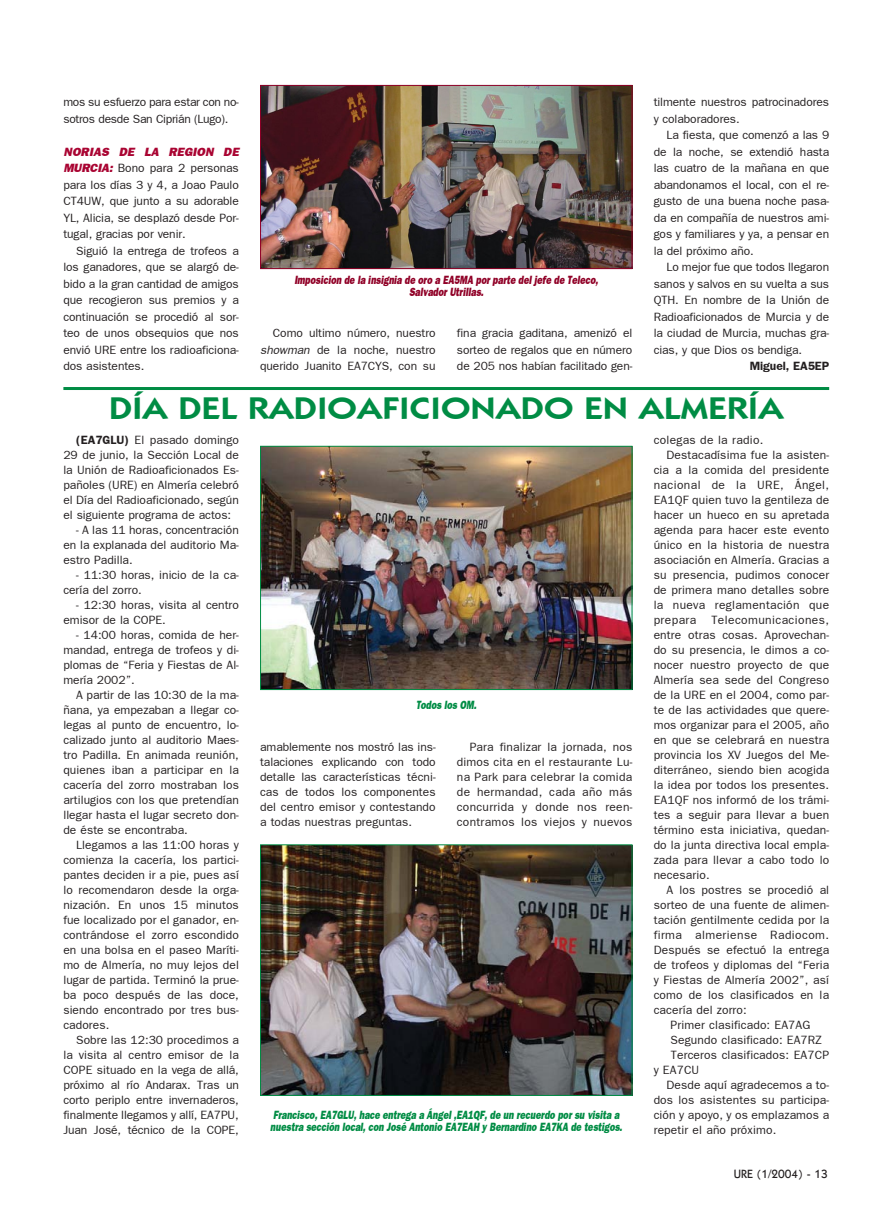
<style>
.page{position:relative;width:893px;height:1212px;background:#fff}
.page>*{position:absolute;margin:0;border:0;box-sizing:border-box;transform-origin:0 0}
.t1{font:600 31.5px "Itc Kabel";color:#008c44;scale:1.2 1}
.t2{font:12px/15px "Franklin Gothic";letter-spacing:.005em;color:#231f20;text-align:justify}
.t3{font:italic 800 12px/12px "Franklin Gothic";color:#008c44;scale:.75 1}
.t4{font:italic 800 12px/12px "Franklin Gothic";color:#900027;text-align:center;scale:.75 1}
.t5{font:12px/16.5px "Franklin Gothic";letter-spacing:-.025em;color:#231f20}
.t6{font:12px "Franklin Gothic";letter-spacing:.035em;color:#231f20}
.t7{font:12px "Franklin Gothic";letter-spacing:.03em;color:#231f20}
.t8{font:12px "Franklin Gothic";letter-spacing:.025em;color:#231f20}
.t9{font:500 12px "Itc Kabel";color:#231f20}
.t10{font:600 12px "Franklin Gothic";letter-spacing:-.005em;color:#231f20}
.s1{font-weight:800;font-style:italic;color:#a90432}
.s2{font-style:italic}
.s3{font-weight:600}
</style>
<div class="page">
<img style="left:262px;top:87px;width:368px;height:180px">
<div style="left:260px;top:85px;width:372px;height:184px;border:1px solid #900027"></div>
<img style="left:262px;top:448px;width:368px;height:240px">
<div style="left:260px;top:446px;width:372px;height:244px;border:1px solid #008c44"></div>
<img style="left:262px;top:846px;width:368px;height:248px">
<div style="left:260px;top:844px;width:372px;height:252px;border:1px solid #008c44"></div>
<hr style="left:63px;top:387px;width:766px;height:3px;background:#008c44">
<p class="t5" style="left:63px;top:95px;width:177px">mos su esfuerzo para estar con no&shy;sotros desde San Ciprián (Lugo).</p>
<p class="t2" style="left:63px;top:144px;width:177px;line-height:16.5px"><span class="s1">NORIAS DE LA REGION DE MURCIA:</span> Bono para 2 personas para los días 3 y 4, a Joao Paulo CT4UW, que junto a su adorable YL, Alicia, se desplazó desde Por&shy;tugal, gracias por venir.</p>
<p class="t2" style="left:63px;top:243px;width:177px;line-height:16.5px;text-indent:13px">Siguió la entrega de trofeos a los ganadores, que se alargó de&shy;bido a la gran cantidad de amigos que recogieron sus premios y a continuación se procedió al sor&shy;teo de unos obsequios que nos envió URE entre los radioaficiona&shy;dos asistentes.</p>
<p class="t4" style="left:294px;top:274px;width:407px">Imposicion de la insignia de oro a EA5MA por parte del jefe de Teleco,<br>Salvador Utrillas.</p>
<p class="t2" style="left:260px;top:326px;width:177px;line-height:16.5px;text-indent:13px">Como ultimo número, nuestro <span class="s2">showman</span> de la noche, nuestro querido Juanito EA7CYS, con su</p>
<p class="t2" style="left:457px;top:326px;width:177px;line-height:16.5px">fina gracia gaditana, amenizó el sorteo de regalos que en número de 205 nos habían facilitado gen-</p>
<p class="t2" style="left:653px;top:95px;width:177px;line-height:16.5px">tilmente nuestros patrocinadores y colaboradores.</p>
<p class="t2" style="left:653px;top:128px;width:177px;line-height:16.5px;text-indent:13px">La fiesta, que comenzó a las 9 de la noche, se extendió hasta las cuatro de la mañana en que abandonamos el local, con el re&shy;gusto de una buena noche pasa&shy;da en compañía de nuestros ami&shy;gos y familiares y ya, a pensar en la del próximo año.</p>
<p class="t2" style="left:653px;top:260px;width:177px;line-height:16.5px;text-indent:13px">Lo mejor fue que todos llegaron sanos y salvos en su vuelta a sus QTH. En nombre de la Unión de Radioaficionados de Murcia y de la ciudad de Murcia, muchas gra&shy;cias, y que Dios os bendiga.</p>
<p class="t10" style="left:749px;top:362px;width:81px">Miguel, EA5EP</p>
<h1 class="t1" style="left:109px;top:396px;width:563px">DÍA DEL RADIOAFICIONADO EN ALMERÍA</h1>
<p class="t2" style="left:63px;top:433px;width:177px;text-indent:13px"><span class="s3">(EA7GLU)</span> El pasado domingo 29 de junio, la Sección Local de la Unión de Radioaficionados Es&shy;pañoles (URE) en Almería celebró el Día del Radioaficionado, según el siguiente programa de actos:</p>
<p class="t2" style="left:63px;top:523px;width:177px;text-indent:13px">- A las 11 horas, concentración en la explanada del auditorio Ma&shy;estro Padilla.</p>
<p class="t2" style="left:63px;top:568px;width:177px;text-indent:13px">- 11:30 horas, inicio de la ca&shy;cería del zorro.</p>
<p class="t2" style="left:63px;top:598px;width:177px;text-indent:13px">- 12:30 horas, visita al centro emisor de la COPE.</p>
<p class="t2" style="left:63px;top:628px;width:177px;text-indent:13px">- 14:00 horas, comida de her&shy;mandad, entrega de trofeos y di&shy;plomas de “Feria y Fiestas de Al&shy;mería 2002”.</p>
<p class="t2" style="left:63px;top:688px;width:177px;text-indent:13px">A partir de las 10:30 de la ma&shy;ñana, ya empezaban a llegar co&shy;legas al punto de encuentro, lo&shy;calizado junto al auditorio Maes&shy;tro Padilla. En animada reunión, quienes iban a participar en la cacería del zorro mostraban los artilugios con los que pretendían llegar hasta el lugar secreto don&shy;de éste se encontraba.</p>
<p class="t2" style="left:63px;top:838px;width:177px;text-indent:13px">Llegamos a las 11:00 horas y comienza la cacería, los partici&shy;pantes deciden ir a pie, pues así lo recomendaron desde la orga&shy;nización. En unos 15 minutos fue localizado por el ganador, en&shy;contrándose el zorro escondido en una bolsa en el paseo Maríti&shy;mo de Almería, no muy lejos del lugar de partida. Terminó la prue&shy;ba poco después de las doce, siendo encontrado por tres bus&shy;cadores.</p>
<p class="t2" style="left:63px;top:1033px;width:177px;text-indent:13px">Sobre las 12:30 procedimos a la visita al centro emisor de la COPE situado en la vega de allá, próximo al río Andarax. Tras un corto periplo entre invernaderos, finalmente llegamos y allí, EA7PU, Juan José, técnico de la COPE,</p>
<p class="t3" style="left:416px;top:700px;width:82px">Todos los OM.</p>
<p class="t2" style="left:260px;top:740px;width:177px">amablemente nos mostró las ins&shy;talaciones explicando con todo detalle las características técni&shy;cas de todos los componentes del centro emisor y contestando a todas nuestras preguntas.</p>
<p class="t2" style="left:457px;top:740px;width:177px;text-indent:13px">Para finalizar la jornada, nos dimos cita en el restaurante Lu&shy;na Park para celebrar la comida de hermandad, cada año más concurrida y donde nos reen&shy;contramos los viejos y nuevos</p>
<p class="t3" style="left:270px;top:1110px;width:471px">Francisco, EA7GLU, hace entrega a Ángel ,EA1QF, de un recuerdo por su visita a nuestra sección local, con José Antonio EA7EAH y Bernardino EA7KA de testigos.</p>
<p class="t8" style="left:653px;top:435px;width:111px">colegas de la radio.</p>
<p class="t2" style="left:666px;top:448px;width:164px">Destacadísima fue la asisten-</p>
<p class="t2" style="left:653px;top:463px;width:177px">cia a la comida del presidente</p>
<p class="t6" style="left:653px;top:480px;width:177px">nacional de la URE, Ángel,</p>
<p class="t2" style="left:653px;top:493px;width:177px">EA1QF quien tuvo la gentileza de</p>
<p class="t2" style="left:653px;top:508px;width:177px">hacer un hueco en su apretada</p>
<p class="t2" style="left:653px;top:523px;width:177px">agenda para hacer este evento</p>
<p class="t2" style="left:653px;top:538px;width:177px">único en la historia de nuestra</p>
<p class="t2" style="left:653px;top:553px;width:177px">asociación en Almería. Gracias a</p>
<p class="t2" style="left:653px;top:568px;width:177px">su presencia, pudimos conocer</p>
<p class="t2" style="left:653px;top:583px;width:177px">de primera mano detalles sobre</p>
<p class="t7" style="left:653px;top:600px;width:177px">la nueva reglamentación que</p>
<p class="t6" style="left:653px;top:615px;width:44px">prepara</p>
<p class="t2" style="left:653px;top:613px;width:177px;text-indent:58px">Telecomunicaciones, entre otras cosas. Aprovechan&shy;do su presencia, le dimos a co&shy;nocer nuestro proyecto de que Almería sea sede del Congreso de la URE en el 2004, como par&shy;te de las actividades que quere&shy;mos organizar para el 2005, año en que se celebrará en nuestra provincia los XV Juegos del Me&shy;diterráneo, siendo bien acogida la idea por todos los presentes.<br>EA1QF nos informó de los trámi&shy;tes a seguir para llevar a buen término esta iniciativa, quedan&shy;do la junta directiva local empla&shy;zada para llevar a cabo todo lo necesario.</p>
<p class="t2" style="left:666px;top:883px;width:164px">A los postres se procedió al</p>
<p class="t2" style="left:653px;top:898px;width:177px">sorteo de una fuente de alimen-</p>
<p class="t2" style="left:653px;top:913px;width:177px">tación gentilmente cedida por la</p>
<p class="t6" style="left:653px;top:930px;width:177px">firma almeriense Radiocom.</p>
<p class="t2" style="left:653px;top:943px;width:177px">Después se efectuó la entrega</p>
<p class="t2" style="left:653px;top:958px;width:177px">de trofeos y diplomas del “Feria</p>
<p class="t2" style="left:653px;top:973px;width:177px">y Fiestas de Almería 2002”, así</p>
<p class="t2" style="left:653px;top:988px;width:177px">como de los clasificados en la</p>
<p class="t2" style="left:653px;top:1003px;width:95px">cacería del zorro:</p>
<p class="t2" style="left:670px;top:1018px;width:141px">Primer clasificado: EA7AG</p>
<p class="t2" style="left:670px;top:1033px;width:153px">Segundo clasificado: EA7RZ</p>
<p class="t2" style="left:671px;top:1048px;width:160px">Terceros clasificados: EA7CP</p>
<p class="t2" style="left:653px;top:1063px;width:47px">y EA7CU</p>
<p class="t2" style="left:666px;top:1078px;width:164px">Desde aquí agradecemos a to-</p>
<p class="t2" style="left:653px;top:1093px;width:177px">dos los asistentes su participa-</p>
<p class="t2" style="left:653px;top:1108px;width:177px">ción y apoyo, y os emplazamos a</p>
<p class="t2" style="left:653px;top:1123px;width:124px">repetir el año próximo.</p>
<p class="t9" style="left:734px;top:1170px;width:95px">URE (1/2004) - 13</p>
</div>
